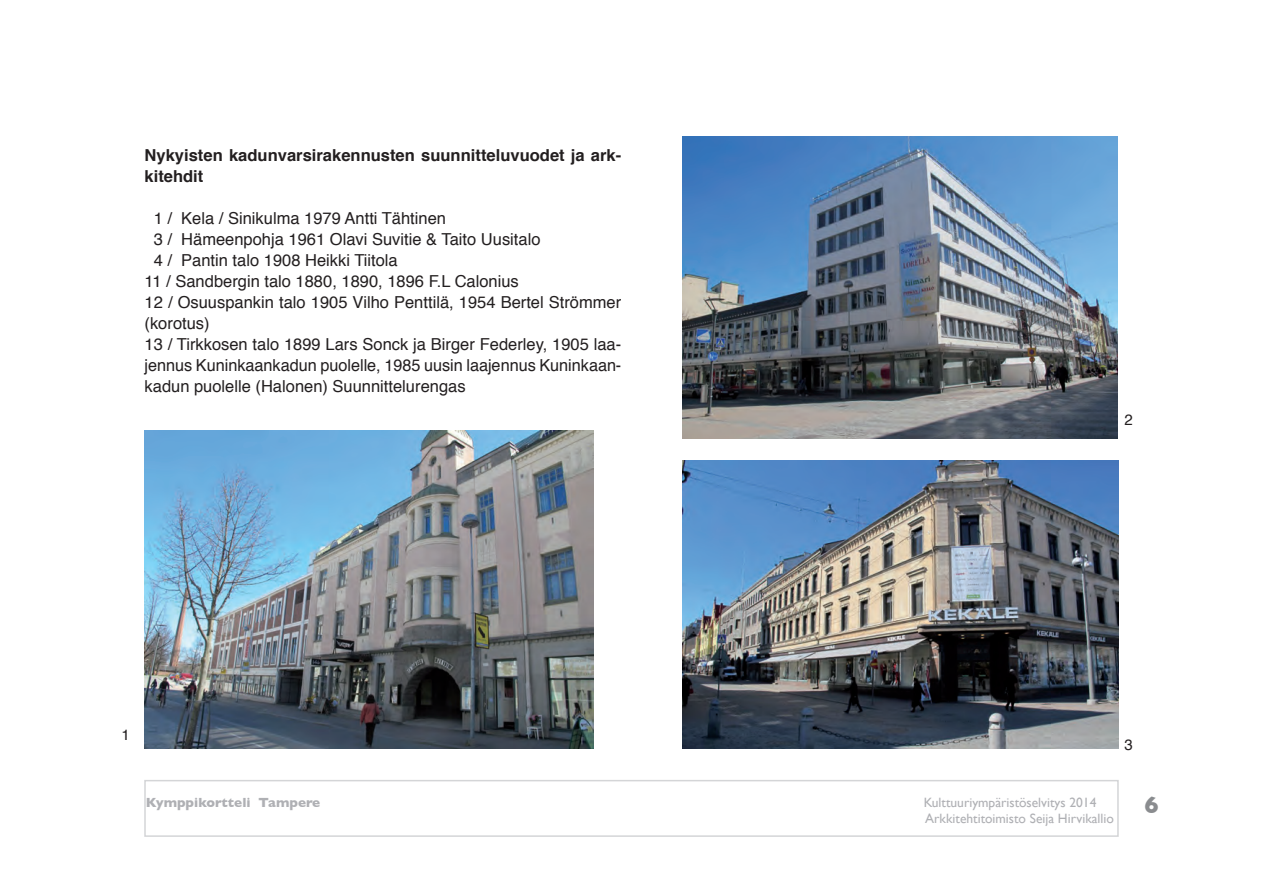
<style>
.page{position:relative;width:1263px;height:893px;background:#fff}
.page>*{position:absolute;margin:0;border:0;box-sizing:border-box;transform-origin:0 0}
.t1{font:700 24px "Gill Sans";color:#8a8c8f}
.t2{font:16.5px "Helvetica";color:#231f20}
.t3{font:700 16.5px/21px "Helvetica";color:#231f20}
.t4{font:15px "Helvetica";color:#231f20}
.t5{font:13.5px/16.2px "Gill Sans";color:#afb0b4}
.t6{font:700 13.5px "Gill Sans";color:#afb0b4}
</style>
<div class="page">
<div style="left:144px;top:780px;width:975px;height:57px;border:2px solid #d4d5d7"></div>
<img style="left:144px;top:430px;width:450px;height:318px">
<img style="left:682px;top:460px;width:436px;height:288px">
<img style="left:682px;top:136px;width:435px;height:302px">
<p class="t3" style="left:145px;top:145px;width:478px">Nykyisten kadunvarsirakennusten suunnitteluvuodet ja ark&shy;kitehdit</p>
<p class="t2" style="left:154px;top:206px;width:294px">1 / Kela / Sinikulma 1979 Antti Tähtinen</p>
<p class="t2" style="left:154px;top:227px;width:388px">3 / Hämeenpohja 1961 Olavi Suvitie &amp; Taito Uusitalo</p>
<p class="t2" style="left:154px;top:248px;width:245px">4 / Pantin talo 1908 Heikki Tiitola</p>
<p class="t2" style="left:145px;top:269px;width:376px">11 / Sandbergin talo 1880, 1890, 1896 F.L Calonius</p>
<p class="t2" style="left:145px;top:290px;width:478px">12 / Osuuspankin talo 1905 Vilho Penttilä, 1954 Bertel Strömmer</p>
<p class="t2" style="left:145px;top:311px;width:67px">(korotus)</p>
<p class="t2" style="left:145px;top:332px;width:478px">13 / Tirkkosen talo 1899 Lars Sonck ja Birger Federley, 1905 laa-</p>
<p class="t2" style="left:145px;top:353px;width:478px">jennus Kuninkaankadun puolelle, 1985 uusin laajennus Kuninkaan-</p>
<p class="t2" style="left:145px;top:374px;width:322px">kadun puolelle (Halonen) Suunnittelurengas</p>
<p class="t4" style="left:1124px;top:409px;width:10px">2</p>
<p class="t4" style="left:122px;top:723px;width:10px">1</p>
<p class="t4" style="left:1124px;top:733px;width:10px">3</p>
<p class="t6" style="left:146px;top:794px;width:176px">Kymppikortteli Tampere</p>
<p class="t5" style="left:924px;top:794px;width:192px">Kulttuuriympäristöselvitys 2014<br>Arkkitehtitoimisto Seija Hirvikallio</p>
<h1 class="t1" style="left:1144px;top:791px;width:16px">6</h1>
</div>
